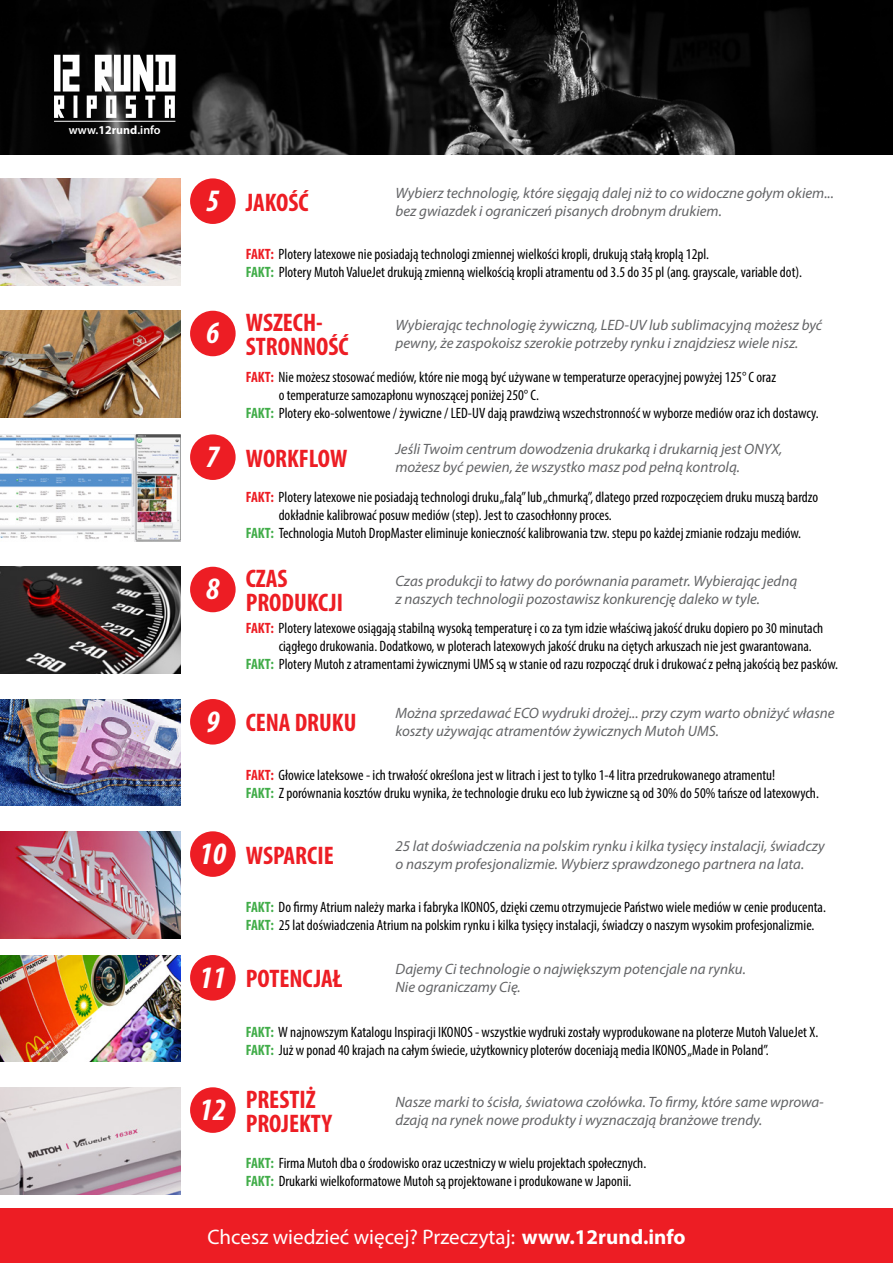
<style>
.page{position:relative;width:893px;height:1263px;background:#fff}
.page>*{position:absolute;margin:0;border:0;box-sizing:border-box;transform-origin:0 0}
.t1{font:700 condensed 25.5px/24px "Myriad Pro";color:#ed1d24}
.t2{font:21px "Myriad Pro";color:#fff}
.t3{font:condensed 15px/18px "Myriad Pro";color:#000}
.t4{font:italic 15px/18px "Myriad Pro";color:#636466}
.t5{font:600 12px "Myriad Pro";color:#fff}
.s1{font-weight:700}
.s2{font-weight:700;color:#ed1d24}
.s3{font-weight:700;color:#41ad49}
.s4{font-style:italic;font-size:31.35px;color:#fff}
</style>
<div class="page">
<div style="left:190px;top:699px;width:46px;height:45px;background:#ed1d24;border-radius:50%"></div>
<img style="left:0;top:699px;width:180px;height:107px">
<div style="left:190px;top:831px;width:46px;height:46px;background:#ed1d24;border-radius:50%"></div>
<img style="left:0;top:831px;width:180px;height:107px">
<div style="left:190px;top:955px;width:46px;height:45px;background:#ed1d24;border-radius:50%"></div>
<img style="left:0;top:955px;width:180px;height:107px">
<div style="left:190px;top:1087px;width:46px;height:46px;background:#ed1d24;border-radius:50%"></div>
<img style="left:0;top:1087px;width:180px;height:107px">
<div style="left:190px;top:178px;width:46px;height:46px;background:#ed1d24;border-radius:50%"></div>
<img style="left:0;top:178px;width:180px;height:107px">
<div style="left:190px;top:311px;width:46px;height:45px;background:#ed1d24;border-radius:50%"></div>
<img style="left:0;top:311px;width:180px;height:106px">
<div style="left:190px;top:434px;width:46px;height:46px;background:#ed1d24;border-radius:50%"></div>
<img style="left:0;top:434px;width:180px;height:107px">
<div style="left:190px;top:567px;width:46px;height:45px;background:#ed1d24;border-radius:50%"></div>
<img style="left:0;top:567px;width:180px;height:106px">
<img style="left:0;top:0;width:893px;height:154px">
<svg style="left:54px;top:55px;width:122px;height:63px"></svg>
<hr style="left:54px;top:121px;width:121px;height:1px;background:#fff">
<div style="left:0;top:1209px;width:893px;height:54px;background:#ed1d24"></div>
<p class="t5" style="left:69px;top:123px;width:93px">www.<span class="s1">12rund</span>.info</p>
<p class="t4" style="left:395px;top:184px;width:440px">Wybierz technologię, które sięgają dalej niż to co widoczne gołym okiem... bez gwiazdek i ograniczeń pisanych drobnym drukiem.</p>
<p class="t3" style="left:246px;top:245px;width:558px"><span class="s2">FAKT:</span> Plotery latexowe nie posiadają technologi zmiennej wielkości kropli, drukują stałą kroplą 12pl.<br><span class="s3">FAKT:</span> Plotery Mutoh ValueJet drukują zmienną wielkością kropli atramentu od 3.5 do 35 pl (ang. grayscale, variable dot).</p>
<h1 class="t1" style="left:206px;top:190px;width:104px"><span class="s4">5</span> JAKOŚĆ</h1>
<h1 class="t1" style="left:246px;top:310px;width:105px;text-indent:-40px"><span class="s4">6</span> WSZECH-<br>STRONNOŚĆ</h1>
<p class="t4" style="left:395px;top:316px;width:428px">Wybierając technologię żywiczną, LED-UV lub sublimacyjną możesz być pewny, że zaspokoisz szerokie potrzeby rynku i znajdziesz wiele nisz.</p>
<p class="t3" style="left:246px;top:368px;width:532px"><span class="s2">FAKT:</span> Nie możesz stosować mediów, które nie mogą być używane w temperaturze operacyjnej powyżej 125° C oraz</p>
<p class="t3" style="left:279px;top:386px;width:262px">o temperaturze samozapłonu wynoszącej poniżej 250° C.</p>
<p class="t3" style="left:246px;top:404px;width:574px"><span class="s3">FAKT:</span> Plotery eko-solwentowe / żywiczne / LED-UV dają prawdziwą wszechstronność w wyborze mediów oraz ich dostawcy.</p>
<h1 class="t1" style="left:206px;top:446px;width:143px"><span class="s4">7</span> WORKFLOW</h1>
<p class="t4" style="left:395px;top:439px;width:388px">Jeśli Twoim centrum dowodzenia drukarką i drukarnią jest ONYX, możesz być pewien, że wszystko masz pod pełną kontrolą.</p>
<p class="t3" style="left:246px;top:488px;width:574px"><span class="s2">FAKT:</span> Plotery latexowe nie posiadają technologi druku „falą” lub „chmurką”, dlatego przed rozpoczęciem druku muszą bardzo</p>
<p class="t3" style="left:279px;top:506px;width:335px">dokładnie kalibrować posuw mediów (step). Jest to czasochłonny proces.</p>
<p class="t3" style="left:246px;top:524px;width:557px"><span class="s3">FAKT:</span> Technologia Mutoh DropMaster eliminuje konieczność kalibrowania tzw. stepu po każdej zmianie rodzaju mediów.</p>
<h1 class="t1" style="left:246px;top:566px;width:99px;text-indent:-40px"><span class="s4">8</span> CZAS<br>PRODUKCJI</h1>
<p class="t4" style="left:395px;top:572px;width:403px">Czas produkcji to łatwy do porównania parametr. Wybierając jedną z naszych technologii pozostawisz konkurencję daleko w tyle.</p>
<p class="t3" style="left:246px;top:618px;width:579px"><span class="s2">FAKT:</span> Plotery latexowe osiągają stabilną wysoką temperaturę i co za tym idzie właściwą jakość druku dopiero po 30 minutach</p>
<p class="t3" style="left:279px;top:636px;width:535px">ciągłego drukowania. Dodatkowo, w ploterach latexowych jakość druku na ciętych arkuszach nie jest gwarantowana.</p>
<p class="t3" style="left:246px;top:654px;width:594px"><span class="s3">FAKT:</span> Plotery Mutoh z atramentami żywicznymi UMS są w stanie od razu rozpocząć druk i drukować z pełną jakością bez pasków.</p>
<h1 class="t1" style="left:206px;top:710px;width:152px"><span class="s4">9</span> CENA DRUKU</h1>
<p class="t4" style="left:395px;top:704px;width:441px">Można sprzedawać ECO wydruki drożej... przy czym warto obniżyć własne koszty używając atramentów żywicznych Mutoh UMS.</p>
<p class="t3" style="left:246px;top:765px;width:575px"><span class="s2">FAKT:</span> Głowice lateksowe - ich trwałość określona jest w litrach i jest to tylko 1-4 litra przedrukowanego atramentu!<br><span class="s3">FAKT:</span> Z porównania kosztów druku wynika, że technologie druku eco lub żywiczne są od 30% do 50% tańsze od latexowych.</p>
<h1 class="t1" style="left:199px;top:843px;width:136px"><span class="s4">10</span> WSPARCIE</h1>
<p class="t4" style="left:395px;top:836px;width:431px">25 lat doświadczenia na polskim rynku i kilka tysięcy instalacji, świadczy o naszym profesjonalizmie. Wybierz sprawdzonego partnera na lata.</p>
<p class="t3" style="left:246px;top:898px;width:582px"><span class="s3">FAKT:</span> Do firmy Atrium należy marka i fabryka IKONOS, dzięki czemu otrzymujecie Państwo wiele mediów w cenie producenta.<br><span class="s3">FAKT:</span> 25 lat doświadczenia Atrium na polskim rynku i kilka tysięcy instalacji, świadczy o naszym wysokim profesjonalizmie.</p>
<h1 class="t1" style="left:199px;top:966px;width:145px"><span class="s4">11</span> POTENCJAŁ</h1>
<p class="t4" style="left:395px;top:960px;width:352px">Dajemy Ci technologie o największym potencjale na rynku.<br>Nie ograniczamy Cię.</p>
<p class="t3" style="left:246px;top:1023px;width:574px"><span class="s3">FAKT:</span> W najnowszym Katalogu Inspiracji IKONOS - wszystkie wydruki zostały wyprodukowane na ploterze Mutoh ValueJet X.<br><span class="s3">FAKT:</span> Już w ponad 40 krajach na całym świecie, użytkownicy ploterów doceniają media IKONOS „Made in Poland”.</p>
<h1 class="t1" style="left:246px;top:1086px;width:88px;text-indent:-46px"><span class="s4">12</span> PRESTIŻ<br>PROJEKTY</h1>
<p class="t4" style="left:395px;top:1092px;width:430px">Nasze marki to ścisła, światowa czołówka. To firmy, które same wprowa&shy;dzają na rynek nowe produkty i wyznaczają branżowe trendy.</p>
<p class="t3" style="left:246px;top:1154px;width:402px"><span class="s3">FAKT:</span> Firma Mutoh dba o środowisko oraz uczestniczy w wielu projektach społecznych.<br><span class="s3">FAKT:</span> Drukarki wielkoformatowe Mutoh są projektowane i produkowane w Japonii.</p>
<h2 class="t2" style="left:207px;top:1224px;width:480px">Chcesz wiedzieć więcej? Przeczytaj: <span class="s1">www.12rund.info</span></h2>
</div>
